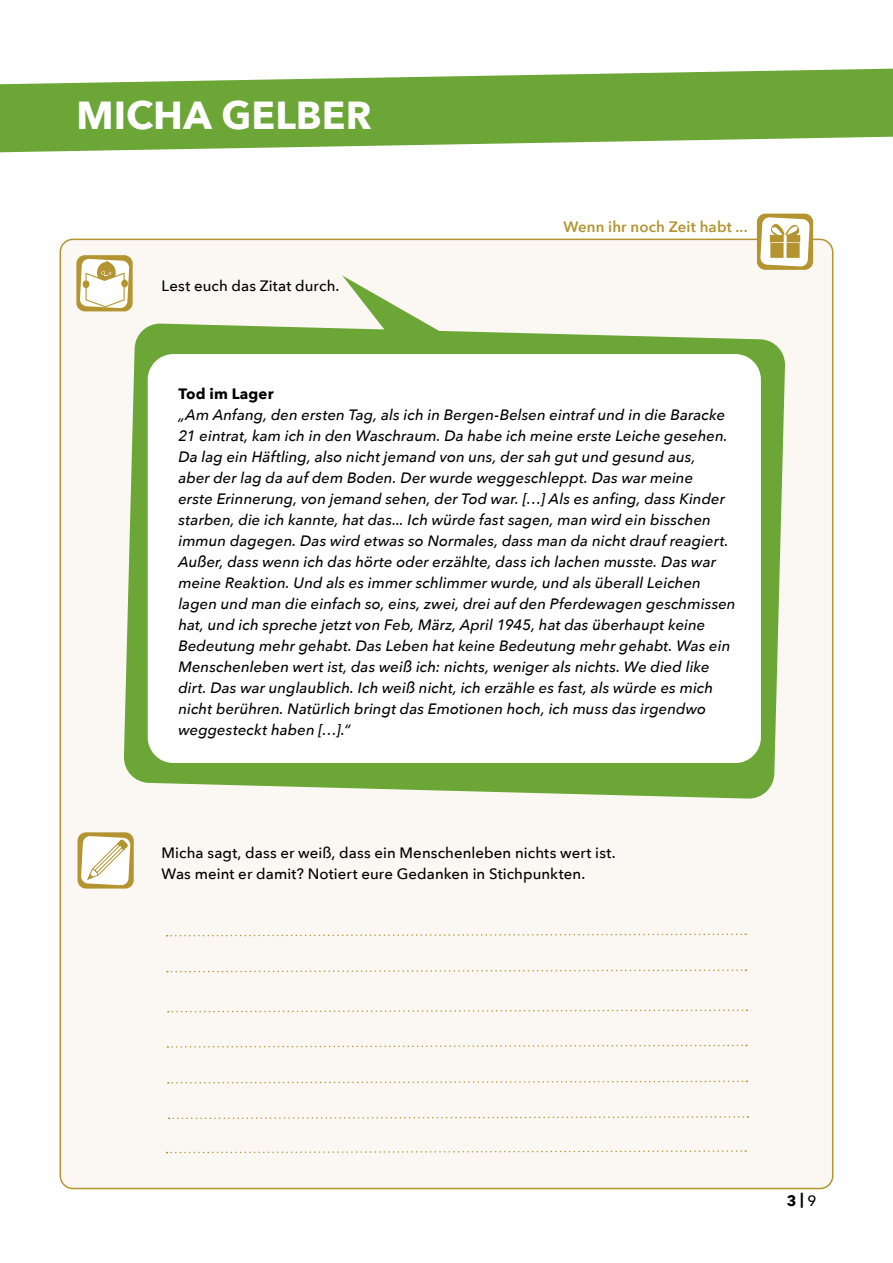
<style>
.page{position:relative;width:893px;height:1263px;background:#fff}
.page>*{position:absolute;margin:0;border:0;box-sizing:border-box;transform-origin:0 0}
.einladung_text{font:700 39px "Avenir Next";color:#fff}
.arbeitsblatt_zitat{font:italic 500 15px/21px "Avenir Next";letter-spacing:.005em;color:#000}
.arbeitsblatt_text{font:500 15px/21px "Avenir Next";letter-spacing:.005em;color:#000}
.arbeitsblatt_text-2{font:600 15px "Avenir Next";letter-spacing:.01em;color:#b39430}
.arbeitsblatt_zitat-2{font:700 15px "Avenir Next";letter-spacing:.01em;color:#000}
.seitenzahlen{font:700 15px "Avenir Next";color:#000}
.s1{font-weight:500}
</style>
<div class="page">
<div style="left:60px;top:239px;width:773px;height:949px;background:#fbf8f3;border-radius:13px"></div>
<svg style="left:168px;top:1080px;width:579px;height:4px"></svg>
<svg style="left:167px;top:1044px;width:580px;height:4px"></svg>
<svg style="left:167px;top:969px;width:580px;height:4px"></svg>
<svg style="left:167px;top:933px;width:579px;height:4px"></svg>
<svg style="left:168px;top:1009px;width:579px;height:4px"></svg>
<svg style="left:169px;top:1116px;width:579px;height:4px"></svg>
<svg style="left:167px;top:1150px;width:579px;height:4px"></svg>
<svg style="left:342px;top:275px;width:83px;height:48px"></svg>
<svg style="left:124px;top:323px;width:661px;height:476px;fill:#6ca636"></svg>
<div style="left:148px;top:354px;width:613px;height:409px;background:#fff;border-radius:26px"></div>
<svg style="left:0;top:69px;width:893px;height:83px;fill:#6ca636"></svg>
<div style="left:76px;top:255px;width:57px;height:56px;background:#b39430;border-radius:8px"></div>
<svg style="left:80px;top:259px;width:49px;height:49px"></svg>
<div style="left:83px;top:280px;width:6px;height:8px;background:#b39430;border-radius:50%"></div>
<div style="left:121px;top:280px;width:7px;height:7px;background:#b39430;border-radius:50%"></div>
<div style="left:78px;top:832px;width:56px;height:56px;background:#b39430;border-radius:8px"></div>
<svg style="left:81px;top:836px;width:49px;height:49px"></svg>
<div style="left:757px;top:214px;width:56px;height:56px;background:#b39430;border-radius:8px"></div>
<svg style="left:760px;top:217px;width:50px;height:50px"></svg>
<p class="einladung_text" style="left:77px;top:91px;width:297px">MICHA GELBER</p>
<p class="arbeitsblatt_text" style="left:162px;top:275px;width:179px">Lest euch das Zitat durch.</p>
<p class="arbeitsblatt_text-2" style="left:563px;top:214px;width:186px">Wenn ihr noch Zeit habt ...</p>
<p class="arbeitsblatt_zitat-2" style="left:178px;top:384px;width:97px">Tod im Lager</p>
<p class="arbeitsblatt_zitat" style="left:178px;top:404px;width:559px">„Am Anfang, den ersten Tag, als ich in Bergen-Belsen eintraf und in die Baracke 21 eintrat, kam ich in den Waschraum. Da habe ich meine erste Leiche gesehen.<br>Da lag ein Häftling, also nicht jemand von uns, der sah gut und gesund aus,<br>aber der lag da auf dem Boden. Der wurde weggeschleppt. Das war meine<br>erste Erinnerung, von jemand sehen, der Tod war. […] Als es anfing, dass Kinder starben, die ich kannte, hat das... Ich würde fast sagen, man wird ein bisschen immun dagegen. Das wird etwas so Normales, dass man da nicht drauf reagiert.<br>Außer, dass wenn ich das hörte oder erzählte, dass ich lachen musste. Das war meine Reaktion. Und als es immer schlimmer wurde, und als überall Leichen lagen und man die einfach so, eins, zwei, drei auf den Pferdewagen geschmissen hat, und ich spreche jetzt von Feb, März, April 1945, hat das überhaupt keine Bedeutung mehr gehabt. Das Leben hat keine Bedeutung mehr gehabt. Was ein Menschenleben wert ist, das weiß ich: nichts, weniger als nichts. We died like dirt. Das war unglaublich. Ich weiß nicht, ich erzähle es fast, als würde es mich nicht berühren. Natürlich bringt das Emotionen hoch, ich muss das irgendwo weggesteckt haben […].“</p>
<p class="arbeitsblatt_text" style="left:162px;top:842px;width:456px">Micha sagt, dass er weiß, dass ein Menschenleben nichts wert ist.<br>Was meint er damit? Notiert eure Gedanken in Stichpunkten.</p>
<p class="seitenzahlen" style="left:787px;top:1190px;width:31px">3 |<span class="s1">9</span></p>
</div>
